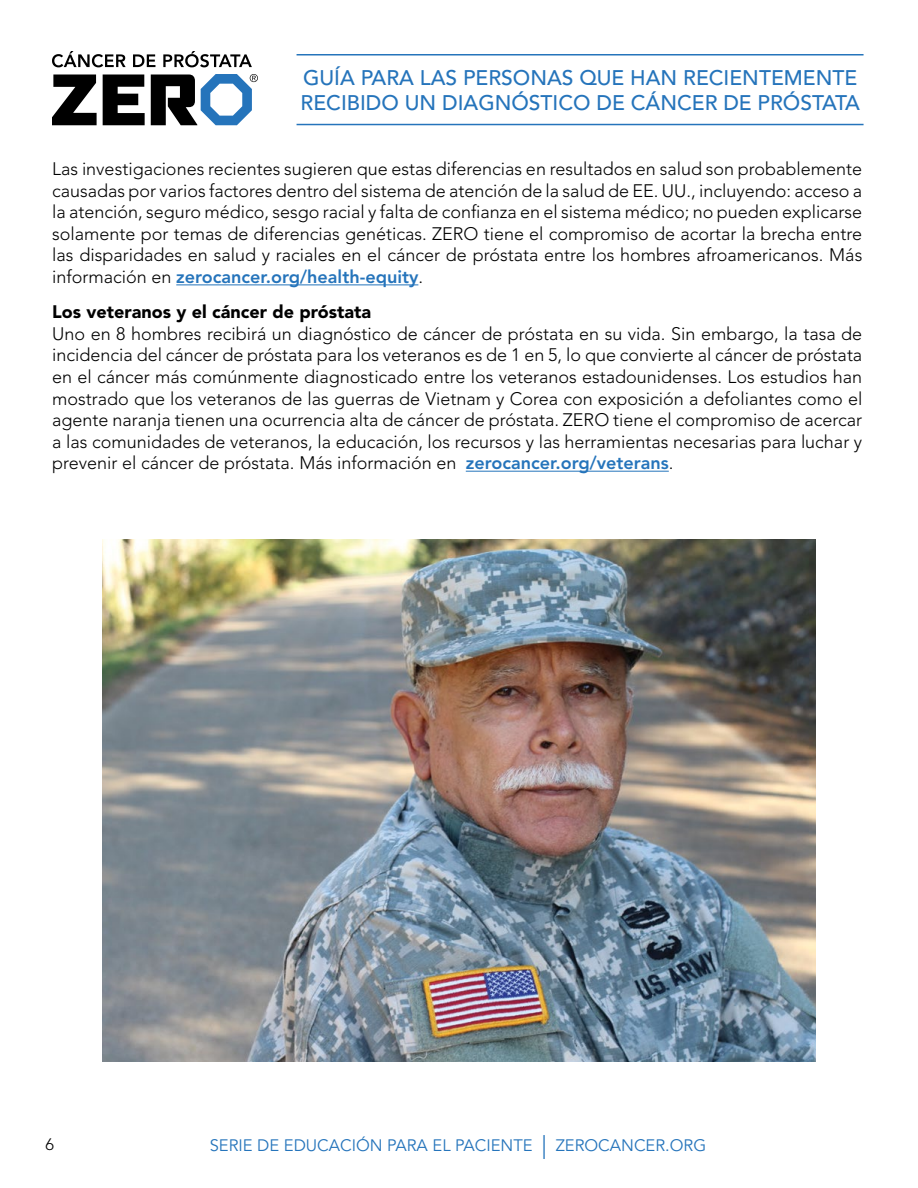
<style>
.page{position:relative;width:918px;height:1188px;background:#fff}
.page>*{position:absolute;margin:0;border:0;box-sizing:border-box;transform-origin:0 0}
.t1{font:500 21px/25.5px "Avenir LT Pro";color:#2574bb}
.t2{font:300 18px/21.6px "Avenir LT Pro";color:#000;text-align:justify}
.t3{font:900 18px "Avenir LT Pro";color:#000}
.t4{font:16.5px "Avenir LT Pro";color:#2574bb}
.t5{font:300 16.5px "Avenir LT Pro";color:#000}
.s1{font-weight:800;color:#2574bb}
.s2{font-size:23.85px}
</style>
<div class="page">
<hr style="left:297px;top:54px;width:567px;height:2px;background:#2574bb">
<hr style="left:297px;top:124px;width:567px;height:1px;background:#2574bb">
<svg style="left:52px;top:75px;width:45px;height:50px"></svg>
<svg style="left:103px;top:75px;width:42px;height:50px"></svg>
<svg style="left:151px;top:74px;width:107px;height:51px"></svg>
<svg style="left:52px;top:51px;width:200px;height:16px"></svg>
<hr style="left:176px;top:284px;width:242px;height:1px;background:#2574bb">
<hr style="left:466px;top:471px;width:203px;height:1px;background:#2574bb">
<img style="left:102px;top:539px;width:714px;height:523px">
<p class="t1" style="left:301px;top:65px;width:561px">GUÍA PARA LAS PERSONAS QUE HAN RECIENTEMENTE<br>RECIBIDO UN DIAGNÓSTICO DE CÁNCER DE PRÓSTATA</p>
<p class="t2" style="left:52px;top:158px;width:812px">Las investigaciones recientes sugieren que estas diferencias en resultados en salud son probablemente causadas por varios factores dentro del sistema de atención de la salud de EE. UU., incluyendo: acceso a la atención, seguro médico, sesgo racial y falta de confianza en el sistema médico; no pueden explicarse solamente por temas de diferencias genéticas. ZERO tiene el compromiso de acortar la brecha entre las disparidades en salud y raciales en el cáncer de próstata entre los hombres afroamericanos. Más información en <span class="s1">zerocancer.org/health-equity</span>.</p>
<p class="t3" style="left:52px;top:301px;width:320px">Los veteranos y el cáncer de próstata</p>
<p class="t2" style="left:52px;top:323px;width:812px">Uno en 8 hombres recibirá un diagnóstico de cáncer de próstata en su vida. Sin embargo, la tasa de incidencia del cáncer de próstata para los veteranos es de 1 en 5, lo que convierte al cáncer de próstata en el cáncer más comúnmente diagnosticado entre los veteranos estadounidenses. Los estudios han mostrado que los veteranos de las guerras de Vietnam y Corea con exposición a defoliantes como el agente naranja tienen una ocurrencia alta de cáncer de próstata. ZERO tiene el compromiso de acercar a las comunidades de veteranos, la educación, los recursos y las herramientas necesarias para luchar y prevenir el cáncer de próstata. Más información en <span class="s1">zerocancer.org/veterans</span>.</p>
<p class="t5" style="left:45px;top:1135px;width:10px">6</p>
<p class="t4" style="left:210px;top:1135px;width:498px">SERIE DE EDUCACIÓN PARA EL PACIENTE <span class="s2">|</span> ZEROCANCER.ORG</p>
</div>
